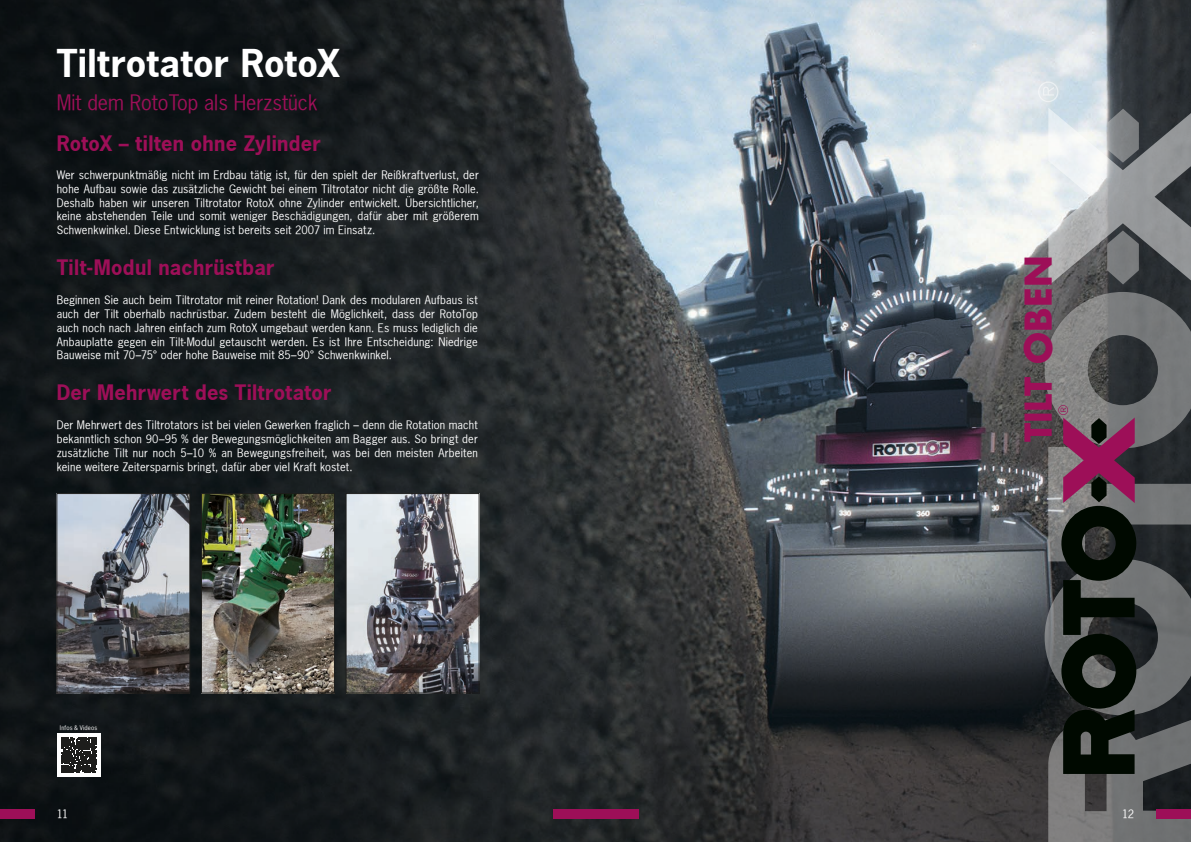
<style>
.page{position:relative;width:1191px;height:842px;background:#fff}
.page>*{position:absolute;margin:0;border:0;box-sizing:border-box;transform-origin:0 0}
.t1{font:700 36px "News Gothic";letter-spacing:.01em;color:#fff}
.t2{font:700 36px "Futura Std";color:#9d0f58}
.t3{font:700 20px "News Gothic";letter-spacing:.015em;color:#9d0f58}
.t4{font:20px "News Gothic";color:#9d0f58}
.t5{font:11px/13.9px "News Gothic";letter-spacing:.015em;color:#fff;text-align:justify}
.t6{font:6px "News Gothic";letter-spacing:.03em;color:#fff}
</style>
<div class="page">
<img style="left:0;top:0;width:1191px;height:842px">
<svg style="left:1038px;top:81px;width:153px;height:205px;background:#93979a"></svg>
<svg style="left:1044px;top:292px;width:147px;height:550px;background:#4f4c4f"></svg>
<div style="left:57px;top:733px;width:44px;height:44px;background:#fff"></div>
<svg style="left:61px;top:737px;width:35px;height:35px"></svg>
<img style="left:203px;top:495px;width:129px;height:196px">
<div style="left:201px;top:493px;width:133px;height:200px;border:1px solid #1d1d1b"></div>
<img style="left:59px;top:495px;width:129px;height:196px">
<div style="left:57px;top:493px;width:133px;height:200px;border:1px solid #1d1d1b"></div>
<img style="left:348px;top:495px;width:129px;height:196px">
<div style="left:346px;top:493px;width:133px;height:200px;border:1px solid #1d1d1b"></div>
<div style="left:1157px;top:809px;width:34px;height:10px;background:#9d0f58"></div>
<div style="left:0;top:809px;width:35px;height:10px;background:#9d0f58"></div>
<div style="left:553px;top:809px;width:85px;height:10px;background:#9d0f58"></div>
<h1 class="t1" style="left:57px;top:40px;width:285px">Tiltrotator RotoX</h1>
<h2 class="t4" style="left:57px;top:89px;width:262px">Mit dem RotoTop als Herzstück</h2>
<h2 class="t3" style="left:57px;top:130px;width:266px">RotoX – tilten ohne Zylinder</h2>
<p class="t5" style="left:57px;top:168px;width:424px">Wer schwerpunktmäßig nicht im Erdbau tätig ist, für den spielt der Reißkraftverlust, der hohe Aufbau sowie das zusätzliche Gewicht bei einem Tiltrotator nicht die größte Rolle.<br>Deshalb haben wir unseren Tiltrotator RotoX ohne Zylinder entwickelt. Übersichtlicher, keine abstehenden Teile und somit weniger Beschädigungen, dafür aber mit größerem Schwenkwinkel. Diese Entwicklung ist bereits seit 2007 im Einsatz.</p>
<h2 class="t3" style="left:57px;top:254px;width:219px">Tilt-Modul nachrüstbar</h2>
<p class="t5" style="left:57px;top:293px;width:423px">Beginnen Sie auch beim Tiltrotator mit reiner Rotation! Dank des modularen Aufbaus ist auch der Tilt oberhalb nachrüstbar. Zudem besteht die Möglichkeit, dass der RotoTop auch noch nach Jahren einfach zum RotoX umgebaut werden kann. Es muss lediglich die Anbauplatte gegen ein Tilt-Modul getauscht werden. Es ist Ihre Entscheidung: Niedrige Bauweise mit 70–75° oder hohe Bauweise mit 85–90° Schwenkwinkel.</p>
<h2 class="t3" style="left:57px;top:380px;width:276px">Der Mehrwert des Tiltrotator</h2>
<p class="t5" style="left:57px;top:418px;width:423px">Der Mehrwert des Tiltrotators ist bei vielen Gewerken fraglich – denn die Rotation macht bekanntlich schon 90–95 % der Bewegungsmöglichkeiten am Bagger aus. So bringt der zusätzliche Tilt nur noch 5–10 % an Bewegungsfreiheit, was bei den meisten Arbeiten keine weitere Zeitersparnis bringt, dafür aber viel Kraft kostet.</p>
<p class="t6" style="left:60px;top:724px;width:39px">Infos &amp; Videos</p>
<h1 class="t2" style="left:1014px;top:442px;width:188px;rotate:-90deg">TILT OBEN</h1>
<p class="t5" style="left:57px;top:807px;width:13px">11</p>
<p class="t5" style="left:1122px;top:807px;width:14px">12</p>
</div>
